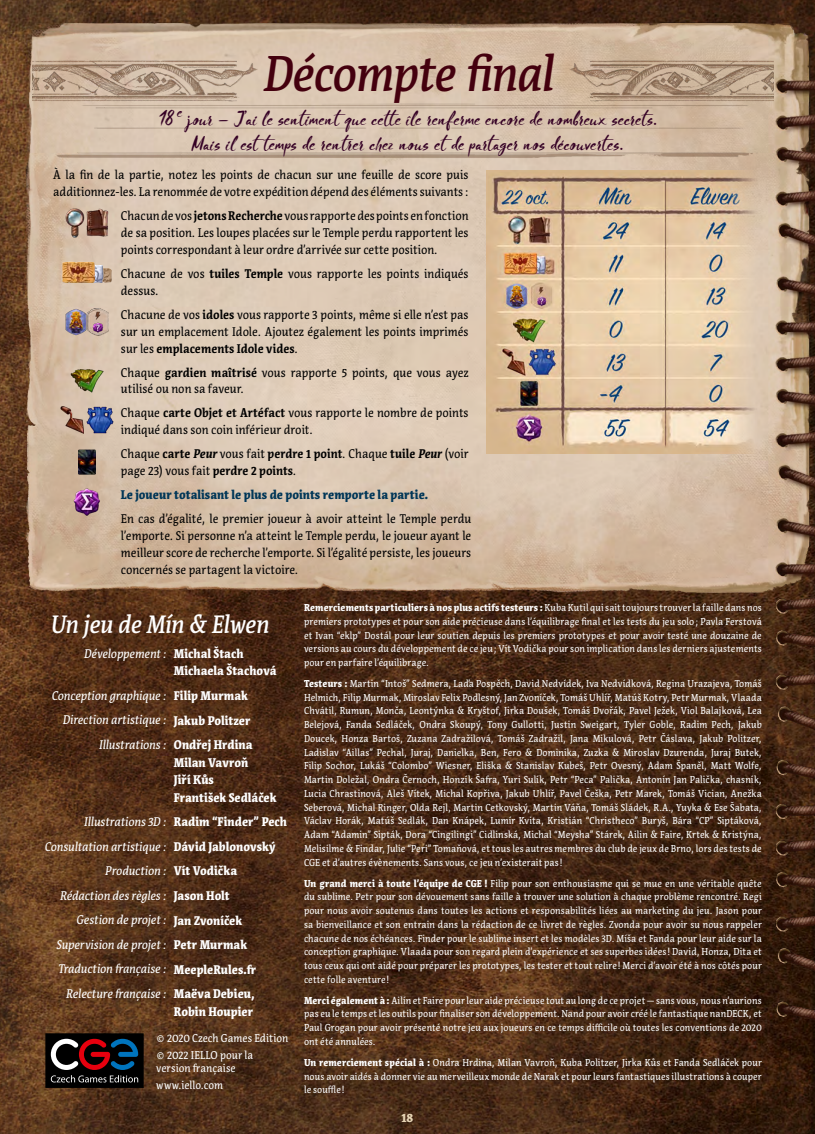
<style>
.page{position:relative;width:815px;height:1134px;background:#fff}
.page>*{position:absolute;margin:0;border:0;box-sizing:border-box;transform-origin:0 0}
.t1{font:italic 500 50px "Acuta";letter-spacing:-.02em;color:#44000e;scale:.9 1}
.t2{font:italic 500 25px "Acuta";letter-spacing:-.02em;color:#fff;scale:.9 1}
.t3{font:16.88px/25px "Blooms";letter-spacing:.02em;color:#340024;text-align:center}
.t4{font:12.5px/16.9px "Acuta";color:#000;scale:.9 1}
.t5{font:italic 12.5px/24.6px "Acuta";letter-spacing:-.005em;color:#fff;text-align:right;scale:.9 1}
.t6{font:900 12.5px/24.6px "Acuta";color:#fff;scale:.9 1}
.t7{font:900 12.5px "Acuta";color:#003657;scale:.9 1}
.t8{font:900 12.5px "Acuta";color:#e7d5b5;scale:.9 1}
.t9{font:11.25px/17.5px "Acuta";color:#fff;scale:.9 1}
.t10{font:10px/13.8px "Acuta";letter-spacing:.01em;color:#fff;text-align:justify;scale:.9 1}
.s1{font-weight:700}
.s2{font-weight:700;font-style:italic}
.s3{font-weight:900}
</style>
<div class="page">
<img style="left:0;top:0;width:814px;height:1134px">
<img style="left:814px;top:0;width:1px;height:1134px">
<img style="left:57px;top:101px;width:706px;height:106px">
<img style="left:33px;top:60px;width:224px;height:42px">
<img style="left:569px;top:60px;width:205px;height:42px">
<img style="left:66px;top:209px;width:18px;height:28px">
<img style="left:87px;top:209px;width:21px;height:28px">
<svg style="left:95px;top:262px;width:17px;height:21px"></svg>
<img style="left:62px;top:262px;width:33px;height:21px">
<img style="left:65px;top:308px;width:21px;height:28px">
<img style="left:86px;top:308px;width:23px;height:28px">
<img style="left:91px;top:321px;width:14px;height:13px">
<svg style="left:95px;top:310px;width:5px;height:11px"></svg>
<img style="left:70px;top:365px;width:34px;height:29px">
<img style="left:60px;top:406px;width:24px;height:28px">
<img style="left:86px;top:406px;width:28px;height:28px">
<img style="left:78px;top:449px;width:18px;height:25px">
<img style="left:73px;top:488px;width:28px;height:28px">
<img style="left:486px;top:170px;width:299px;height:284px">
<svg style="left:45px;top:1033px;width:99px;height:55px;background:#2b2025"></svg>
<h1 class="t1" style="left:262px;top:43px;width:325px">Décompte final</h1>
<h3 class="t3" style="left:158px;top:107px;width:500px">18 <sup>e</sup> jour — J’ai le sentiment que cette île renferme encore de nombreux secrets.<br>Mais il est temps de rentrer chez nous et de partager nos découvertes.</h3>
<p class="t4" style="left:53px;top:167px;width:463px">À la fin de la partie, notez les points de chacun sur une feuille de score puis additionnez-les. La renommée de votre expédition dépend des éléments suivants :</p>
<p class="t4" style="left:121px;top:208px;width:388px;text-align:justify">Chacun de vos <span class="s1">jetons Recherche</span> vous rapporte des points en fonction de sa position. Les loupes placées sur le Temple perdu rapportent les points correspondant à leur ordre d’arrivée sur cette position.</p>
<p class="t4" style="left:121px;top:265px;width:388px">Chacune de vos <span class="s1">tuiles Temple</span> vous rapporte les points indiqués dessus.</p>
<p class="t4" style="left:121px;top:306px;width:388px;text-align:justify">Chacune de vos <span class="s1">idoles</span> vous rapporte 3 points, même si elle n’est pas sur un emplacement Idole. Ajoutez également les points imprimés sur les <span class="s1">emplacements Idole vides</span>.</p>
<p class="t4" style="left:121px;top:364px;width:388px">Chaque <span class="s1">gardien maîtrisé</span> vous rapporte 5 points, que vous ayez utilisé ou non sa faveur.</p>
<p class="t4" style="left:121px;top:405px;width:388px">Chaque <span class="s1">carte Objet et Artéfact</span> vous rapporte le nombre de points indiqué dans son coin inférieur droit.</p>
<p class="t4" style="left:121px;top:445px;width:388px">Chaque <span class="s1">carte</span> <span class="s2">Peur</span> vous fait <span class="s1">perdre 1 point</span>. Chaque <span class="s1">tuile</span> <span class="s2">Peur</span> (voir page 23) vous fait <span class="s1">perdre 2 points</span>.</p>
<p class="t7" style="left:121px;top:487px;width:343px">Le joueur totalisant le plus de points remporte la partie.</p>
<p class="t4" style="left:121px;top:510px;width:391px;text-align:justify">En cas d’égalité, le premier joueur à avoir atteint le Temple perdu l’emporte. Si personne n’a atteint le Temple perdu, le joueur ayant le meilleur score de recherche l’emporte. Si l’égalité persiste, les joueurs concernés se partagent la victoire.</p>
<h2 class="t2" style="left:50px;top:609px;width:245px">Un jeu de Mín &amp; Elwen</h2>
<p class="t10" style="left:304px;top:601px;width:510px"><span class="s3">Remerciements particuliers à nos plus actifs testeurs :</span> Kuba Kutil qui sait toujours trouver la faille dans nos premiers prototypes et pour son aide précieuse dans l’équilibrage final et les tests du jeu solo; Pavla Ferstová et Ivan “eklp” Dostál pour leur soutien depuis les premiers prototypes et pour avoir testé une douzaine de versions au cours du développement de ce jeu; Vít Vodička pour son implication dans les derniers ajustements pour en parfaire l’équilibrage.</p>
<p class="t10" style="left:304px;top:677px;width:510px"><span class="s3">Testeurs :</span> Martin “Intoš” Sedmera, Laďa Pospěch, David Nedvídek, Iva Nedvídková, Regina Urazajeva, Tomáš Helmich, Filip Murmak, Miroslav Felix Podlesný, Jan Zvoníček, Tomáš Uhlíř, Matúš Kotry, Petr Murmak, Vlaada Chvátil, Rumun, Monča, Leontýnka &amp; Kryštof, Jirka Doušek, Tomáš Dvořák, Pavel Ježek, Viol Balajková, Lea Belejová, Fanda Sedláček, Ondra Skoupý, Tony Gullotti, Justin Sweigart, Tyler Goble, Radim Pech, Jakub Doucek, Honza Bartoš, Zuzana Zadražilová, Tomáš Zadražil, Jana Mikulová, Petr Čáslava, Jakub Politzer, Ladislav “Aillas” Pechal, Juraj, Danielka, Ben, Fero &amp; Dominika, Zuzka &amp; Miroslav Dzurenda, Juraj Butek, Filip Sochor, Lukáš “Colombo” Wiesner, Eliška &amp; Stanislav Kubeš, Petr Ovesný, Adam Španěl, Matt Wolfe, Martin Doležal, Ondra Černoch, Honzík Šafra, Yuri Sulík, Petr “Peca” Palička, Antonín Jan Palička, chasník, Lucia Chrastinová, Aleš Vítek, Michal Kopřiva, Jakub Uhlíř, Pavel Češka, Petr Marek, Tomáš Vician, Anežka Seberová, Michal Ringer, Olda Rejl, Martin Cetkovský, Martin Váňa, Tomáš Sládek, R.A., Yuyka &amp; Ese Šabata, Václav Horák, Matúš Sedlák, Dan Knápek, Lumír Kvita, Kristián “Christheco” Buryš, Bára “CP” Siptáková, Adam “Adamin” Sipták, Dora “Cingilingi” Cidlinská, Michal “Meysha” Stárek, Ailin &amp; Faire, Krtek &amp; Kristýna, Melisilme &amp; Findar, Julie “Peri” Tomaňová, et tous les autres membres du club de jeux de Brno, lors des tests de CGE et d’autres évènements. Sans vous, ce jeu n’existerait pas!</p>
<p class="t10" style="left:304px;top:876px;width:510px"><span class="s3">Un grand merci à toute l’équipe de CGE !</span> Filip pour son enthousiasme qui se mue en une véritable quête du sublime. Petr pour son dévouement sans faille à trouver une solution à chaque problème rencontré. Regi pour nous avoir soutenus dans toutes les actions et responsabilités liées au marketing du jeu. Jason pour sa bienveillance et son entrain dans la rédaction de ce livret de règles. Zvonda pour avoir su nous rappeler chacune de nos échéances. Finder pour le sublime insert et les modèles 3D. Míša et Fanda pour leur aide sur la conception graphique. Vlaada pour son regard plein d’expérience et ses superbes idées! David, Honza, Dita et tous ceux qui ont aidé pour préparer les prototypes, les tester et tout relire! Merci d’avoir été à nos côtés pour cette folle aventure!</p>
<p class="t10" style="left:304px;top:993px;width:510px"><span class="s3">Merci également à :</span> Ailín et Faire pour leur aide précieuse tout au long de ce projet — sans vous, nous n’aurions pas eu le temps et les outils pour finaliser son développement. Nand pour avoir créé le fantastique nanDECK, et Paul Grogan pour avoir présenté notre jeu aux joueurs en ce temps difficile où toutes les conventions de 2020 ont été annulées.</p>
<p class="t10" style="left:304px;top:1055px;width:510px"><span class="s3">Un remerciement spécial à :</span> Ondra Hrdina, Milan Vavroň, Kuba Politzer, Jirka Kůs et Fanda Sedláček pour nous avoir aidés à donner vie au merveilleux monde de Narak et pour leurs fantastiques illustrations à couper le souffle!</p>
<p class="t6" style="left:174px;top:645px;width:116px;line-height:17.5px">Michal Štach<br>Michaela Štachová</p>
<p class="t6" style="left:174px;top:683px;width:89px">Filip Murmak<br>Jakub Politzer<br>Ondřej Hrdina</p>
<p class="t6" style="left:174px;top:753px;width:116px;line-height:17.5px">Milan Vavroň<br>Jiří Kůs<br>František Sedláček</p>
<p class="t6" style="left:174px;top:809px;width:127px">Radim “Finder” Pech<br>Dávid Jablonovský<br>Vít Vodička<br>Jason Holt<br>Jan Zvoníček<br>Petr Murmak<br>MeepleRules.fr<br>Maëva Debieu,</p>
<p class="t6" style="left:174px;top:999px;width:90px">Robin Houpier</p>
<p class="t5" style="left:84px;top:641px;width:93px">Développement :</p>
<p class="t5" style="left:51px;top:683px;width:129px">Conception graphique :<br>Direction artistique :<br>Illustrations :</p>
<p class="t5" style="left:44px;top:809px;width:136px">Illustrations 3D :<br>Consultation artistique :<br>Production :<br>Rédaction des règles :<br>Gestion de projet :<br>Supervision de projet :<br>Traduction française :<br>Relecture française :</p>
<p class="t9" style="left:156px;top:1029px;width:148px">© 2020 Czech Games Edition © 2022 IELLO pour la</p>
<p class="t9" style="left:156px;top:1059px;width:90px">version française www.iello.com</p>
<p class="t8" style="left:402px;top:1110px;width:15px">18</p>
</div>
